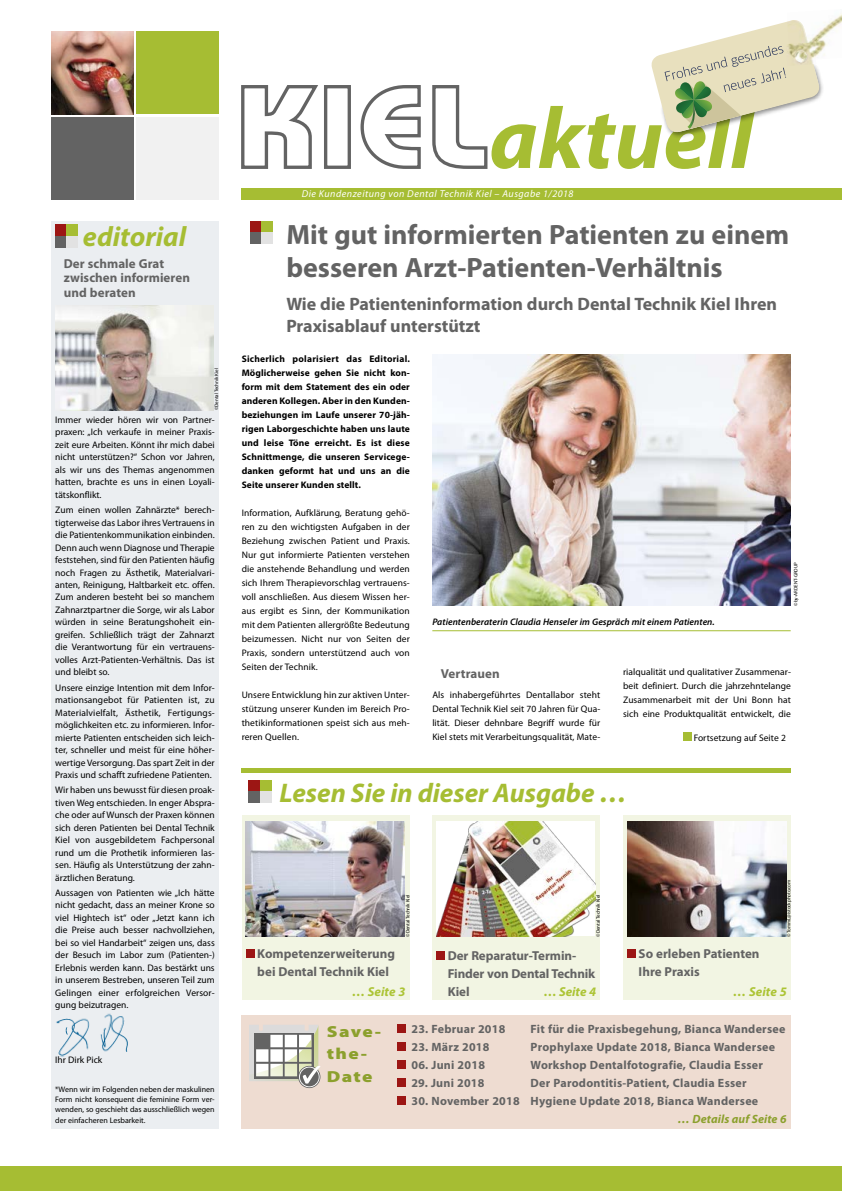
<style>
.page{position:relative;width:842px;height:1191px;background:#fff}
.page>*{position:absolute;margin:0;border:0;box-sizing:border-box;transform-origin:0 0}
.t1{font:700 28px/33.6px "Myriad Pro";color:#636363}
.t2{font:italic 700 28px "Myriad Pro";color:#a6bd33}
.t3{font:italic 700 27px "Myriad Pro";color:#a6bd33}
.t4{font:700 18px/21.6px "Myriad Pro";color:#636363}
.t5{font:900 16px/22.4px "Myriad Pro";letter-spacing:.07em;color:#8ca02d;scale:1.2 1}
.t6{font:700 13px/18px "Myriad Pro";color:#636363}
.t7{font:italic 700 13px "Myriad Pro";letter-spacing:.005em;color:#acc435}
.t8{font:700 12px "Myriad Pro";letter-spacing:.02em;color:#636363}
.t9{font:italic 700 12px "Myriad Pro";letter-spacing:.005em;color:#8ca02d}
.t10{font:italic 10px "Myriad Pro";letter-spacing:.05em;color:#fff}
.t11{font:9.5px/12.5px "Myriad Pro";color:#000;text-align:justify}
.t12{font:700 9.5px/14px "Myriad Pro";letter-spacing:.01em;color:#000;text-align:justify}
.t13{font:italic 600 9.5px "Myriad Pro";letter-spacing:.005em;color:#000}
.t14{font:8px/10.5px "Myriad Pro";color:#000;text-align:justify}
.t15{font:5px "Myriad Pro";letter-spacing:-.01em;color:#000}
.s1{font-style:normal}
</style>
<div class="page">
<div style="left:0;top:1166px;width:842px;height:25px;background:#a6bd33"></div>
<div style="left:51px;top:221px;width:168px;height:907px;background:#ebeef1"></div>
<img style="left:56px;top:1013px;width:72px;height:43px">
<div style="left:683px;top:732px;width:8px;height:8px;background:#a6bd33"></div>
<div style="left:250px;top:221px;width:11px;height:11px;background:#9c1614"></div>
<div style="left:250px;top:233px;width:11px;height:11px;background:#636363"></div>
<div style="left:262px;top:221px;width:11px;height:11px;background:#a6bd33"></div>
<div style="left:262px;top:233px;width:11px;height:11px;background:#e2e2e2"></div>
<img style="left:55px;top:306px;width:158px;height:104px">
<img style="left:432px;top:354px;width:359px;height:251px">
<hr style="left:432px;top:630px;width:359px;height:1px;background:#a6bd33">
<div style="left:242px;top:768px;width:549px;height:5px;background:#a6bd33"></div>
<div style="left:241px;top:188px;width:601px;height:12px;background:#a6bd33"></div>
<div style="left:242px;top:815px;width:168px;height:184px;background:#f2f5e3"></div>
<div style="left:246px;top:949px;width:8px;height:9px;background:#9c1614"></div>
<div style="left:432px;top:815px;width:168px;height:184px;background:#f2f5e3"></div>
<div style="left:437px;top:951px;width:8px;height:8px;background:#9c1614"></div>
<div style="left:623px;top:815px;width:168px;height:184px;background:#f2f5e3"></div>
<div style="left:627px;top:949px;width:9px;height:9px;background:#9c1614"></div>
<div style="left:242px;top:1015px;width:549px;height:113px;background:#eedcd1"></div>
<div style="left:398px;top:1024px;width:8px;height:8px;background:#9c1614"></div>
<div style="left:398px;top:1042px;width:8px;height:8px;background:#9c1614"></div>
<div style="left:398px;top:1060px;width:8px;height:8px;background:#9c1614"></div>
<div style="left:398px;top:1078px;width:8px;height:8px;background:#9c1614"></div>
<div style="left:398px;top:1096px;width:8px;height:8px;background:#9c1614"></div>
<img style="left:51px;top:32px;width:82px;height:82px">
<div style="left:51px;top:117px;width:82px;height:83px;background:#636363"></div>
<div style="left:137px;top:32px;width:82px;height:82px;background:#a6bd33"></div>
<div style="left:137px;top:117px;width:82px;height:83px;background:#f1f1f1"></div>
<div style="left:55px;top:225px;width:11px;height:11px;background:#9c1614"></div>
<div style="left:55px;top:236px;width:11px;height:11px;background:#636363"></div>
<div style="left:67px;top:225px;width:11px;height:11px;background:#a6bd33"></div>
<div style="left:67px;top:236px;width:11px;height:11px;background:#e2e2e2"></div>
<div style="left:249px;top:780px;width:11px;height:11px;background:#9c1614"></div>
<div style="left:249px;top:791px;width:11px;height:11px;background:#636363"></div>
<div style="left:260px;top:780px;width:11px;height:11px;background:#a6bd33"></div>
<div style="left:260px;top:791px;width:11px;height:11px;background:#e2e2e2"></div>
<svg style="left:298px;top:1065px;width:22px;height:23px"></svg>
<svg style="left:299px;top:1066px;width:21px;height:21px"></svg>
<svg style="left:300px;top:1067px;width:19px;height:19px"></svg>
<svg style="left:249px;top:1025px;width:71px;height:58px;background:#c4c4bb"></svg>
<div style="left:660px;top:59px;width:165px;height:80px;background:#000;opacity:.45"></div>
<img style="left:246px;top:821px;width:159px;height:115px">
<img style="left:437px;top:821px;width:158px;height:115px">
<img style="left:627px;top:821px;width:159px;height:115px">
<img style="left:821px;top:13px;width:21px;height:48px">
<svg style="left:241px;top:20px;width:580px;height:149px"></svg>
<h1 class="t2" style="left:83px;top:218px;width:105px">editorial</h1>
<h3 class="t6" style="left:64px;top:256px;width:128px;line-height:14.5px">Der schmale Grat zwischen informieren und beraten</h3>
<p class="t15" style="left:213px;top:410px;width:43px;rotate:-90deg">©Dental Technik Kiel</p>
<p class="t11" style="left:55px;top:413px;width:161px">Immer wieder hören wir von Partner&shy;praxen: „Ich verkaufe in meiner Praxis&shy;zeit eure Arbeiten. Könnt ihr mich dabei nicht unterstützen?“ Schon vor Jahren, als wir uns des Themas angenommen hatten, brachte es uns in einen Loyali&shy;tätskonflikt.</p>
<p class="t11" style="left:55px;top:503px;width:161px">Zum einen wollen Zahnärzte* berech&shy;tigterweise das Labor ihres Vertrauens in die Patientenkommunikation einbinden.<br>Denn auch wenn Diagnose und Therapie feststehen, sind für den Patienten häufig noch Fragen zu Ästhetik, Materialvari&shy;anten, Reinigung, Haltbarkeit etc. offen.<br>Zum anderen besteht bei so manchem Zahnarztpartner die Sorge, wir als Labor würden in seine Beratungshoheit ein&shy;greifen. Schließlich trägt der Zahnarzt die Verantwortung für ein vertrauens&shy;volles Arzt-Patienten-Verhältnis. Das ist und bleibt so.</p>
<p class="t11" style="left:55px;top:681px;width:161px">Unsere einzige Intention mit dem Infor&shy;mationsangebot für Patienten ist, zu Materialvielfalt, Ästhetik, Fertigungs&shy;möglichkeiten etc. zu informieren. Infor&shy;mierte Patienten entscheiden sich leich&shy;ter, schneller und meist für eine höher&shy;wertige Versorgung. Das spart Zeit in der Praxis und schafft zufriedene Patienten.</p>
<p class="t11" style="left:55px;top:783px;width:161px">Wir haben uns bewusst für diesen proak&shy;tiven Weg entschieden. In enger Abspra&shy;che oder auf Wunsch der Praxen können sich deren Patienten bei Dental Technik Kiel von ausgebildetem Fachpersonal rund um die Prothetik informieren las&shy;sen. Häufig als Unterstützung der zahn&shy;ärztlichen Beratung.</p>
<p class="t11" style="left:55px;top:886px;width:161px">Aussagen von Patienten wie „Ich hätte nicht gedacht, dass an meiner Krone so viel Hightech ist“ oder „Jetzt kann ich die Preise auch besser nachvollziehen, bei so viel Handarbeit“ zeigen uns, dass der Besuch im Labor zum (Patienten-)<br>Erlebnis werden kann. Das bestärkt uns in unserem Bestreben, unseren Teil zum Gelingen einer erfolgreichen Versor&shy;gung beizutragen.</p>
<p class="t11" style="left:55px;top:1053px;width:49px">Ihr Dirk Pick</p>
<p class="t14" style="left:55px;top:1083px;width:161px">*Wenn wir im Folgenden neben der maskulinen Form nicht konsequent die feminine Form ver&shy;wenden, so geschieht das ausschließlich wegen der einfacheren Lesbarkeit.</p>
<p class="t10" style="left:302px;top:187px;width:273px">Die Kundenzeitung von Dental Technik Kiel – Ausgabe 1/2018</p>
<h1 class="t1" style="left:286px;top:217px;width:504px">Mit gut informierten Patienten zu einem besseren Arzt-Patienten-Verhältnis</h1>
<h3 class="t4" style="left:286px;top:293px;width:492px">Wie die Patienteninformation durch Dental Technik Kiel Ihren<br>Praxisablauf unterstützt</h3>
<p class="t12" style="left:242px;top:351px;width:170px">Sicherlich polarisiert das Editorial.<br>Möglicherweise gehen Sie nicht kon&shy;form mit dem Statement des ein oder anderen Kollegen. Aber in den Kunden&shy;beziehungen im Laufe unserer 70-jäh&shy;rigen Laborgeschichte haben uns laute und leise Töne erreicht. Es ist diese Schnittmenge, die unseren Servicege&shy;danken geformt hat und uns an die Seite unserer Kunden stellt.</p>
<p class="t11" style="left:242px;top:505px;width:170px;line-height:14px">Information, Aufklärung, Beratung gehö&shy;ren zu den wichtigsten Aufgaben in der Beziehung zwischen Patient und Praxis.<br>Nur gut informierte Patienten verstehen die anstehende Behandlung und werden sich Ihrem Therapievorschlag vertrauens&shy;voll anschließen. Aus diesem Wissen her&shy;aus ergibt es Sinn, der Kommunikation mit dem Patienten allergrößte Bedeutung beizumessen. Nicht nur von Seiten der Praxis, sondern unterstützend auch von Seiten der Technik.</p>
<p class="t11" style="left:242px;top:687px;width:170px;line-height:14px">Unsere Entwicklung hin zur aktiven Unter&shy;stützung unserer Kunden im Bereich Pro&shy;thetikinformationen speist sich aus meh&shy;reren Quellen.</p>
<p class="t15" style="left:793px;top:605px;width:45px;rotate:-90deg">©by-ARDENT-GROUP</p>
<p class="t13" style="left:432px;top:615px;width:284px">Patientenberaterin Claudia Henseler im Gespräch mit einem Patienten.</p>
<p class="t11" style="left:623px;top:665px;width:169px;line-height:14px">rialqualität und qualitativer Zusammenar&shy;beit definiert. Durch die jahrzehntelange Zusammenarbeit mit der Uni Bonn hat sich eine Produktqualität entwickelt, die</p>
<h3 class="t6" style="left:441px;top:664px;width:60px">Vertrauen</h3>
<p class="t11" style="left:432px;top:687px;width:169px;line-height:14px">Als inhabergeführtes Dentallabor steht Dental Technik Kiel seit 70 Jahren für Qua&shy;lität. Dieser dehnbare Begriff wurde für Kiel stets mit Verarbeitungsqualität, Mate-</p>
<p class="t11" style="left:694px;top:731px;width:94px">Fortsetzung auf Seite 2</p>
<h2 class="t3" style="left:280px;top:775px;width:349px">Lesen Sie in dieser Ausgabe …</h2>
<p class="t15" style="left:405px;top:936px;width:43px;rotate:-90deg">©Dental Technik Kiel</p>
<p class="t15" style="left:595px;top:936px;width:43px;rotate:-90deg">©Dental Technik Kiel</p>
<h3 class="t6" style="left:257px;top:944px;width:139px">Kompetenzerweiterung bei Dental Technik Kiel</h3>
<h3 class="t7" style="left:352px;top:982px;width:55px"><span class="s1">…</span> Seite 3</h3>
<h3 class="t6" style="left:448px;top:945px;width:149px">Der Reparatur-Termin-<br>Finder von Dental Technik<br>Kiel</h3>
<h3 class="t7" style="left:543px;top:982px;width:54px"><span class="s1">…</span> Seite 4</h3>
<p class="t15" style="left:786px;top:936px;width:58px;rotate:-90deg">©TommL@istockphoto.com</p>
<h3 class="t6" style="left:639px;top:944px;width:122px">So erleben Patienten<br>Ihre Praxis</h3>
<h3 class="t7" style="left:733px;top:982px;width:55px"><span class="s1">…</span> Seite 5</h3>
<h3 class="t5" style="left:327px;top:1019px;width:47px">Save&shy;the-<br>Date</h3>
<p class="t8" style="left:411px;top:1020px;width:95px">23. Februar 2018</p>
<p class="t8" style="left:531px;top:1020px;width:256px">Fit für die Praxisbegehung, Bianca Wandersee</p>
<p class="t8" style="left:411px;top:1038px;width:80px">23. März 2018</p>
<p class="t8" style="left:531px;top:1038px;width:246px">Prophylaxe Update 2018, Bianca Wandersee</p>
<p class="t8" style="left:411px;top:1057px;width:75px">06. Juni 2018</p>
<p class="t8" style="left:531px;top:1057px;width:234px">Workshop Dentalfotografie, Claudia Esser</p>
<p class="t8" style="left:411px;top:1075px;width:75px">29. Juni 2018</p>
<p class="t8" style="left:531px;top:1075px;width:218px">Der Parodontitis-Patient, Claudia Esser</p>
<p class="t8" style="left:411px;top:1093px;width:348px">30. November 2018 Hygiene Update 2018, Bianca Wandersee</p>
<p class="t9" style="left:678px;top:1111px;width:110px">… Details auf Seite 6</p>
</div>
